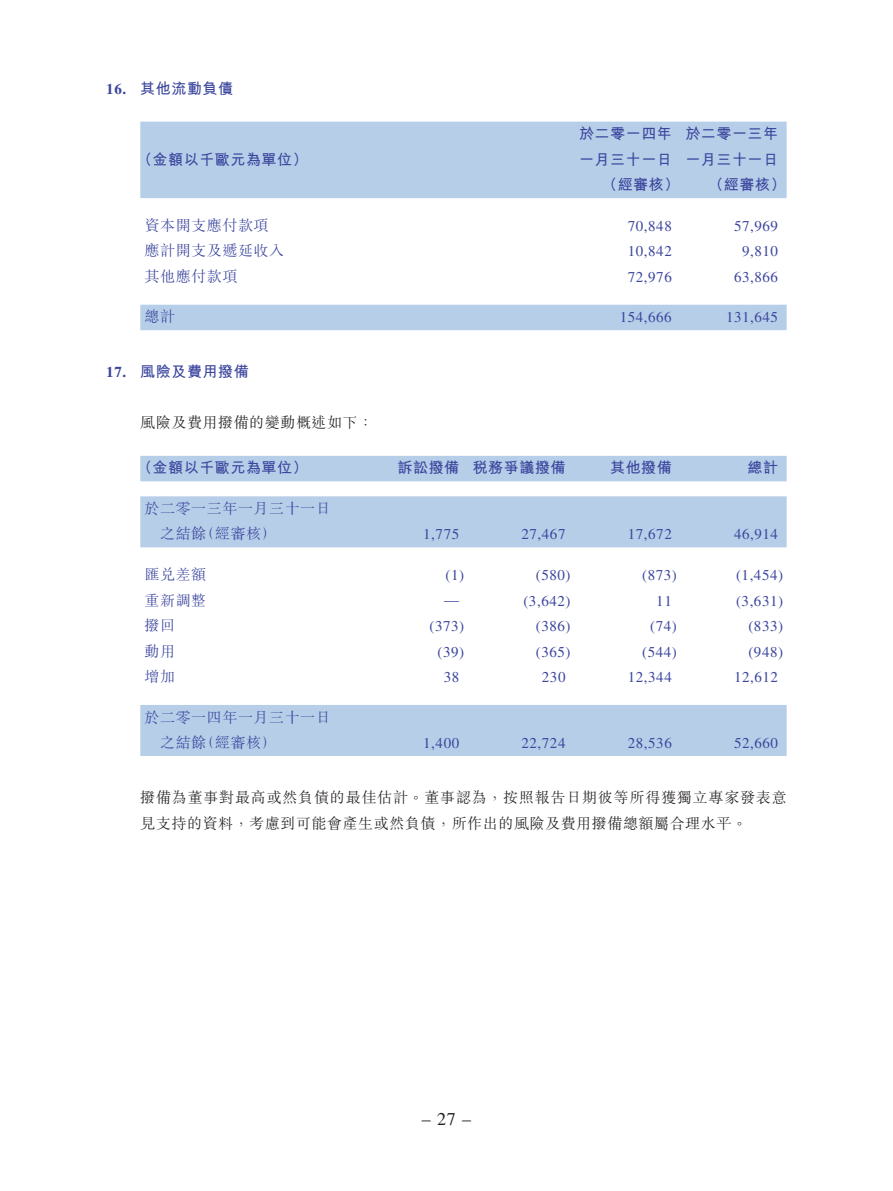
<style>
.page{position:relative;width:893px;height:1191px;background:#fff}
.page>*{position:absolute;margin:0;border:0;box-sizing:border-box;transform-origin:0 0}
.t1{font:18px "Times LT Std";color:#231f20}
._2__附註內文{font:15px "Times LT Std";letter-spacing:.035em;color:#3b459d}
._2__附註內文-2{font:300 15px/25.5px "M Sung HK";letter-spacing:.04em;color:#231f20}
._2__附註內文-3{font:700 15px "M Hei HK";letter-spacing:.04em;color:#3b459d}
._2__附註內文-4{font:300 15px "M Sung HK";letter-spacing:.04em;color:#3b459d}
.s1{font-family:"Times LT Std"}
</style>
<div class="page">
<svg style="left:140px;top:122px;width:647px;height:208px"></svg>
<svg style="left:140px;top:456px;width:647px;height:300px"></svg>
<p class="_2__附註內文-3" style="left:106px;top:78px;width:128px"><span class="s1">16.</span> 其他流動負債</p>
<p class="_2__附註內文-3" style="left:137px;top:148px;width:172px">（金額以千歐元為單位）</p>
<p class="_2__附註內文-3" style="left:579px;top:123px;width:94px">於二零一四年</p>
<p class="_2__附註內文-3" style="left:579px;top:148px;width:94px">一月三十一日</p>
<p class="_2__附註內文-3" style="left:602px;top:174px;width:79px">（經審核）</p>
<p class="_2__附註內文-3" style="left:685px;top:123px;width:94px">於二零一三年</p>
<p class="_2__附註內文-3" style="left:685px;top:148px;width:94px">一月三十一日</p>
<p class="_2__附註內文-3" style="left:708px;top:174px;width:79px">（經審核）</p>
<p class="_2__附註內文-4" style="left:145px;top:215px;width:125px">資本開支應付款項</p>
<p class="_2__附註內文" style="left:628px;top:217px;width:46px">70,848</p>
<p class="_2__附註內文" style="left:734px;top:217px;width:46px">57,969</p>
<p class="_2__附註內文-4" style="left:145px;top:240px;width:141px">應計開支及遞延收入</p>
<p class="_2__附註內文" style="left:628px;top:243px;width:46px">10,842</p>
<p class="_2__附註內文" style="left:742px;top:243px;width:37px">9,810</p>
<p class="_2__附註內文-4" style="left:145px;top:266px;width:94px">其他應付款項</p>
<p class="_2__附註內文" style="left:628px;top:268px;width:46px">72,976</p>
<p class="_2__附註內文" style="left:734px;top:268px;width:46px">63,866</p>
<p class="_2__附註內文-4" style="left:145px;top:306px;width:32px">總計</p>
<p class="_2__附註內文" style="left:620px;top:309px;width:54px">154,666</p>
<p class="_2__附註內文" style="left:726px;top:309px;width:54px">131,645</p>
<p class="_2__附註內文-3" style="left:106px;top:361px;width:144px"><span class="s1">17.</span> 風險及費用撥備</p>
<p class="_2__附註內文-2" style="left:140px;top:409px;width:234px">風險及費用撥備的變動概述如下：</p>
<p class="_2__附註內文-3" style="left:137px;top:457px;width:172px">（金額以千歐元為單位）</p>
<p class="_2__附註內文-3" style="left:398px;top:457px;width:63px">訴訟撥備</p>
<p class="_2__附註內文-3" style="left:473px;top:457px;width:94px">稅務爭議撥備</p>
<p class="_2__附註內文-3" style="left:610px;top:457px;width:63px">其他撥備</p>
<p class="_2__附註內文-3" style="left:748px;top:457px;width:32px">總計</p>
<p class="_2__附註內文-4" style="left:145px;top:498px;width:188px">於二零一三年一月三十一日</p>
<p class="_2__附註內文-4" style="left:160px;top:523px;width:118px">之結餘（經審核）</p>
<p class="_2__附註內文" style="left:423px;top:526px;width:37px">1,775</p>
<p class="_2__附註內文" style="left:521px;top:526px;width:46px">27,467</p>
<p class="_2__附註內文" style="left:628px;top:526px;width:46px">17,672</p>
<p class="_2__附註內文" style="left:734px;top:526px;width:46px">46,914</p>
<p class="_2__附註內文-4" style="left:145px;top:564px;width:63px">匯兌差額</p>
<p class="_2__附註內文" style="left:446px;top:566px;width:20px">(1)</p>
<p class="_2__附註內文" style="left:536px;top:566px;width:36px">(580)</p>
<p class="_2__附註內文" style="left:642px;top:566px;width:36px">(873)</p>
<p class="_2__附註內文" style="left:736px;top:566px;width:49px">(1,454)</p>
<p class="_2__附註內文-4" style="left:145px;top:589px;width:63px">重新調整</p>
<p class="_2__附註內文" style="left:444px;top:591px;width:16px">—</p>
<p class="_2__附註內文" style="left:523px;top:592px;width:49px">(3,642)</p>
<p class="_2__附註內文" style="left:656px;top:592px;width:17px">11</p>
<p class="_2__附註內文" style="left:736px;top:592px;width:49px">(3,631)</p>
<p class="_2__附註內文-4" style="left:145px;top:615px;width:32px">撥回</p>
<p class="_2__附註內文" style="left:429px;top:617px;width:36px">(373)</p>
<p class="_2__附註內文" style="left:536px;top:617px;width:36px">(386)</p>
<p class="_2__附註內文" style="left:650px;top:617px;width:28px">(74)</p>
<p class="_2__附註內文" style="left:748px;top:617px;width:36px">(833)</p>
<p class="_2__附註內文-4" style="left:145px;top:640px;width:32px">動用</p>
<p class="_2__附註內文" style="left:438px;top:643px;width:28px">(39)</p>
<p class="_2__附註內文" style="left:536px;top:643px;width:36px">(365)</p>
<p class="_2__附註內文" style="left:642px;top:643px;width:36px">(544)</p>
<p class="_2__附註內文" style="left:748px;top:643px;width:36px">(948)</p>
<p class="_2__附註內文-4" style="left:145px;top:666px;width:32px">增加</p>
<p class="_2__附註內文" style="left:444px;top:668px;width:17px">38</p>
<p class="_2__附註內文" style="left:542px;top:668px;width:25px">230</p>
<p class="_2__附註內文" style="left:628px;top:668px;width:46px">12,344</p>
<p class="_2__附註內文" style="left:734px;top:668px;width:46px">12,612</p>
<p class="_2__附註內文-4" style="left:145px;top:706px;width:188px">於二零一四年一月三十一日</p>
<p class="_2__附註內文-4" style="left:160px;top:732px;width:118px">之結餘（經審核）</p>
<p class="_2__附註內文" style="left:423px;top:734px;width:37px">1,400</p>
<p class="_2__附註內文" style="left:521px;top:734px;width:46px">22,724</p>
<p class="_2__附註內文" style="left:628px;top:734px;width:46px">28,536</p>
<p class="_2__附註內文" style="left:734px;top:734px;width:46px">52,660</p>
<p class="_2__附註內文-2" style="left:140px;top:784px;width:648px">撥備為董事對最高或然負債的最佳估計。董事認為，按照報告日期彼等所得獲獨立專家發表意見支持的資料，考慮到可能會產生或然負債，所作出的風險及費用撥備總額屬合理水平。</p>
<p class="t1" style="left:422px;top:1109px;width:51px">–27–</p>
</div>
